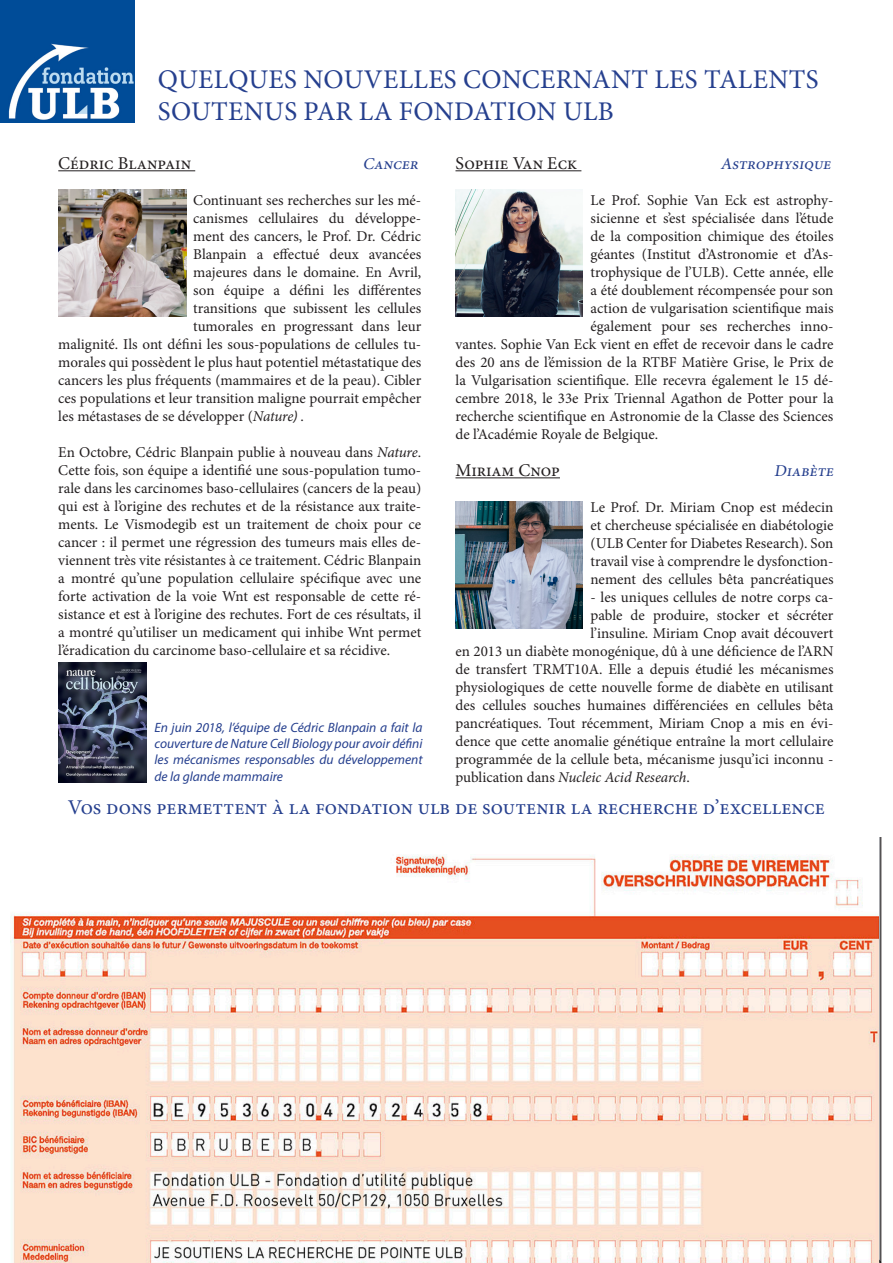
<style>
.page{position:relative;width:893px;height:1263px;background:#fff}
.page>*{position:absolute;margin:0;border:0;box-sizing:border-box;transform-origin:0 0}
.t1{font:27px/32.4px "Minion Pro";letter-spacing:.01em;color:#253f8e}
.t2{font:21px "Minion Pro";color:#253f8e}
.t3{font:18px "Minion Pro";color:#231f20}
.t4{font:italic 16.5px "Minion Pro";color:#253f8e}
.t5{font:15px/18px "Minion Pro";color:#231f20;text-align:justify}
.t6{font:italic 15px "Minion Pro";letter-spacing:-.005em;color:#231f20}
.t7{font:italic 13.5px/16.2px "Myriad Pro";color:#253f8e;text-align:justify}
.s1{font-style:italic}
.s2{font-family:"Myriad Pro";font-style:italic}
.s3{font-style:normal}
</style>
<div class="page">
<img style="left:0;top:0;width:134px;height:122px">
<hr style="left:455px;top:170px;width:126px;height:1px;background:#231f20">
<hr style="left:455px;top:477px;width:105px;height:1px;background:#231f20">
<img style="left:455px;top:501px;width:128px;height:127px">
<img style="left:455px;top:190px;width:128px;height:127px">
<hr style="left:58px;top:170px;width:137px;height:1px;background:#231f20">
<img style="left:58px;top:190px;width:128px;height:127px">
<img style="left:11px;top:854px;width:868px;height:409px">
<img style="left:58px;top:663px;width:89px;height:119px">
<p class="t1" style="left:158px;top:63px;width:662px">QUELQUES NOUVELLES CONCERNANT LES TALENTS<br>SOUTENUS PAR LA FONDATION ULB</p>
<p class="t3" style="left:58px;top:151px;width:134px">Cédric Blanpain</p>
<p class="t4" style="left:363px;top:153px;width:60px">Cancer</p>
<p class="t5" style="left:193px;top:191px;width:230px">Continuant ses recherches sur les mé-</p>
<p class="t5" style="left:193px;top:209px;width:230px">canismes cellulaires du développe-</p>
<p class="t5" style="left:193px;top:227px;width:230px">ment des cancers, le Prof. Dr. Cédric</p>
<p class="t5" style="left:193px;top:245px;width:229px">Blanpain a effectué deux avancées</p>
<p class="t5" style="left:193px;top:263px;width:229px">majeures dans le domaine. En Avril,</p>
<p class="t5" style="left:193px;top:281px;width:230px">son équipe a défini les différentes</p>
<p class="t5" style="left:193px;top:299px;width:230px">transitions que subissent les cellules</p>
<p class="t5" style="left:193px;top:317px;width:229px">tumorales en progressant dans leur</p>
<p class="t5" style="left:58px;top:335px;width:365px">malignité. Ils ont défini les sous-populations de cellules tu-</p>
<p class="t5" style="left:58px;top:353px;width:365px">morales qui possèdent le plus haut potentiel métastatique des</p>
<p class="t5" style="left:58px;top:371px;width:364px">cancers les plus fréquents (mammaires et de la peau). Cibler</p>
<p class="t5" style="left:58px;top:389px;width:365px">ces populations et leur transition maligne pourrait empêcher</p>
<p class="t5" style="left:58px;top:407px;width:247px">les métastases de se développer (<span class="s1">Nature</span><span class="s2">)</span> .</p>
<p class="t5" style="left:58px;top:443px;width:365px">En Octobre, Cédric Blanpain publie à nouveau dans <span class="s1">Nature</span>.<br>Cette fois, son équipe a identifié une sous-population tumo&shy;rale dans les carcinomes baso-cellulaires (cancers de la peau) qui est à l’origine des rechutes et de la résistance aux traite&shy;ments. Le Vismodegib est un traitement de choix pour ce cancer : il permet une régression des tumeurs mais elles de&shy;viennent très vite résistantes à ce traitement. Cédric Blanpain a montré qu’une population cellulaire spécifique avec une forte activation de la voie Wnt est responsable de cette ré&shy;sistance et est à l’origine des rechutes. Fort de ces résultats, il a montré qu’utiliser un medicament qui inhibe Wnt permet l’éradication du carcinome baso-cellulaire et sa récidive.</p>
<p class="t7" style="left:154px;top:719px;width:270px">En juin 2018, l’équipe de Cédric Blanpain a fait la couverture de Nature Cell Biology pour avoir défini les mécanismes responsables du développement de la glande mammaire</p>
<p class="t3" style="left:455px;top:151px;width:123px">Sophie Van Eck</p>
<p class="t4" style="left:720px;top:153px;width:116px">Astrophysique</p>
<p class="t5" style="left:590px;top:191px;width:245px">Le Prof. Sophie Van Eck est astrophy-</p>
<p class="t5" style="left:590px;top:209px;width:245px">sicienne et s’est spécialisée dans l’étude</p>
<p class="t5" style="left:590px;top:227px;width:245px">de la composition chimique des étoiles</p>
<p class="t5" style="left:590px;top:245px;width:245px">géantes (Institut d’Astronomie et d’As-</p>
<p class="t5" style="left:590px;top:263px;width:245px">trophysique de l’ULB). Cette année, elle</p>
<p class="t5" style="left:590px;top:281px;width:244px">a été doublement récompensée pour son</p>
<p class="t5" style="left:590px;top:299px;width:244px">action de vulgarisation scientifique mais</p>
<p class="t5" style="left:590px;top:317px;width:245px">également pour ses recherches inno-</p>
<p class="t5" style="left:455px;top:335px;width:379px">vantes. Sophie Van Eck vient en effet de recevoir dans le cadre</p>
<p class="t5" style="left:455px;top:353px;width:379px">des 20 ans de l’émission de la RTBF Matière Grise, le Prix de</p>
<p class="t5" style="left:455px;top:371px;width:380px">la Vulgarisation scientifique. Elle recevra également le 15 dé-</p>
<p class="t5" style="left:455px;top:389px;width:380px">cembre 2018, le 33e Prix Triennal Agathon de Potter pour la</p>
<p class="t5" style="left:455px;top:407px;width:379px">recherche scientifique en Astronomie de la Classe des Sciences</p>
<p class="t5" style="left:455px;top:425px;width:204px">de l’Académie Royale de Belgique.</p>
<p class="t3" style="left:455px;top:458px;width:106px">Miriam Cnop</p>
<p class="t4" style="left:774px;top:460px;width:64px">Diabète</p>
<p class="t5" style="left:590px;top:498px;width:245px">Le Prof. Dr. Miriam Cnop est médecin et chercheuse spécialisée en diabétologie (ULB Center for Diabetes Research). Son travail vise à comprendre le dysfonction&shy;nement des cellules bêta pancréatiques</p>
<p class="t5" style="left:590px;top:588px;width:245px">- les uniques cellules de notre corps ca-</p>
<p class="t5" style="left:590px;top:606px;width:245px">pable de produire, stocker et sécréter</p>
<p class="t5" style="left:590px;top:624px;width:244px">l’insuline. Miriam Cnop avait découvert</p>
<p class="t5" style="left:455px;top:642px;width:380px">en 2013 un diabète monogénique, dû à une déficience de l’ARN</p>
<p class="t5" style="left:455px;top:660px;width:379px">de transfert TRMT10A. Elle a depuis étudié les mécanismes</p>
<p class="t5" style="left:455px;top:678px;width:379px">physiologiques de cette nouvelle forme de diabète en utilisant</p>
<p class="t5" style="left:455px;top:696px;width:380px">des cellules souches humaines différenciées en cellules bêta</p>
<p class="t5" style="left:455px;top:714px;width:380px">pancréatiques. Tout récemment, Miriam Cnop a mis en évi-</p>
<p class="t5" style="left:455px;top:732px;width:380px">dence que cette anomalie génétique entraîne la mort cellulaire</p>
<p class="t5" style="left:455px;top:750px;width:380px">programmée de la cellule beta, mécanisme jusqu’ici inconnu -</p>
<p class="t6" style="left:455px;top:767px;width:236px"><span class="s3">publication dans</span> Nucleic Acid Research<span class="s3">.</span></p>
<p class="t2" style="left:68px;top:793px;width:759px">Vos dons permettent à la fondation ulb de soutenir la recherche d’excellence</p>
</div>
